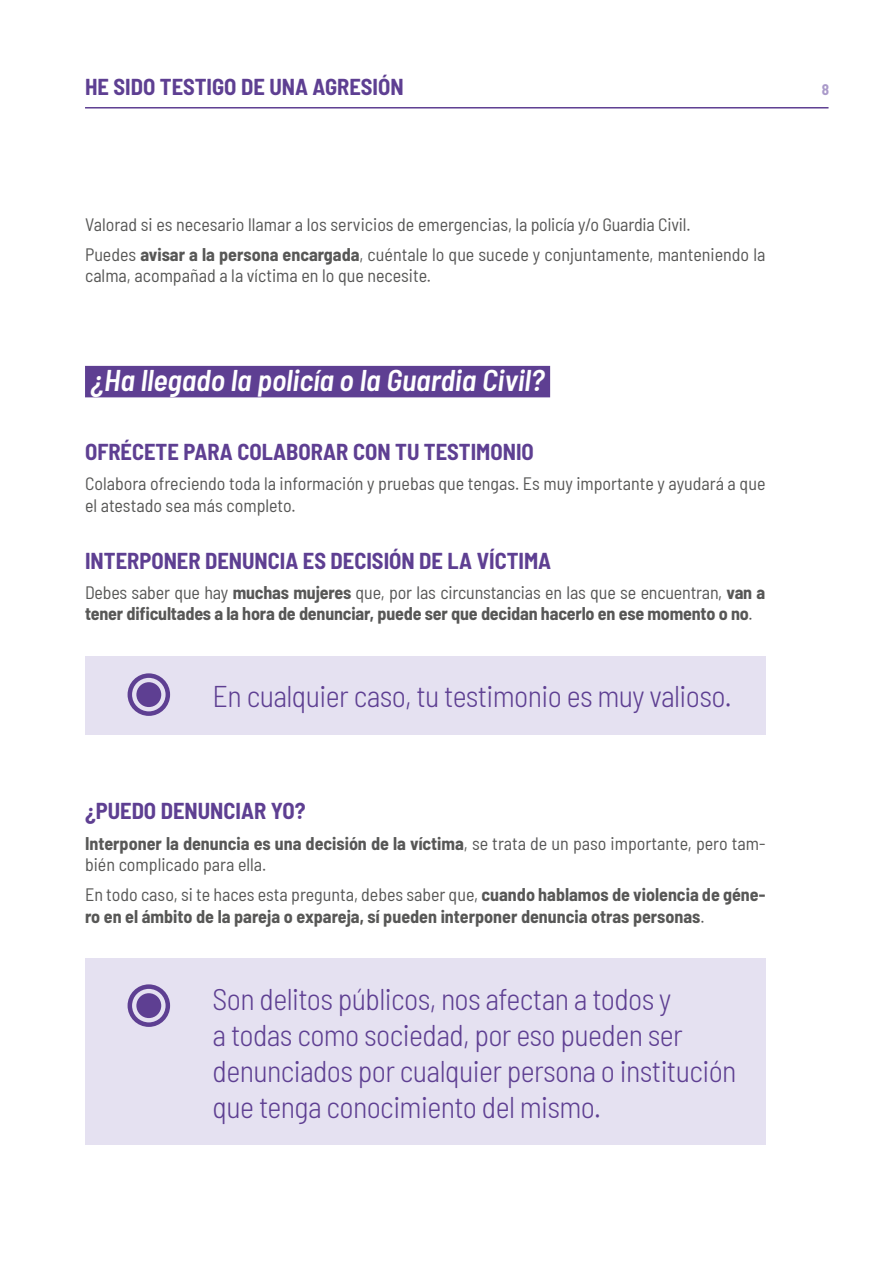
<style>
.page{position:relative;width:893px;height:1263px;background:#fff}
.page>*{position:absolute;margin:0;border:0;box-sizing:border-box;transform-origin:0 0}
.Destacado_fondo_1{font:300 semi-condensed 30px/36px "Barlow";letter-spacing:-.02em;color:#5e3f92}
._02_pregunta{font:italic 600 semi-condensed 30px "Barlow";color:#fff}
._03_LADILLO{font:700 semi-condensed 22.5px "Barlow";color:#5e3f92}
._00_txt{font:semi-condensed 18px/21.6px "Barlow";color:#575756}
._00_txt-2{font:700 semi-condensed 18px/21.6px "Barlow";letter-spacing:-.01em;color:#575756}
.t1{font:700 semi-condensed 15px "Barlow";color:#aa9aca}
.s1{font-weight:700}
.s2{font-weight:400}
</style>
<div class="page">
<hr style="left:85px;top:107px;width:743px;height:2px;background:#5e3f92">
<div style="left:85px;top:366px;width:465px;height:31px;background:#5e3f92"></div>
<div style="left:85px;top:656px;width:680px;height:79px;background:#e5e1f1"></div>
<div style="left:85px;top:959px;width:680px;height:186px;background:#e5e1f1"></div>
<div style="left:128px;top:673px;width:42px;height:43px;border:4px solid #5e3f92;border-radius:50%"></div>
<div style="left:136px;top:682px;width:25px;height:25px;background:#5e3f92;border-radius:50%"></div>
<div style="left:128px;top:984px;width:42px;height:43px;border:4px solid #5e3f92;border-radius:50%"></div>
<div style="left:136px;top:993px;width:25px;height:25px;background:#5e3f92;border-radius:50%"></div>
<p class="_03_LADILLO" style="left:85px;top:70px;width:320px">HE SIDO TESTIGO DE UNA AGRESIÓN</p>
<p class="t1" style="left:822px;top:79px;width:9px">8</p>
<p class="_00_txt" style="left:85px;top:212px;width:607px">Valorad si es necesario llamar a los servicios de emergencias, la policía y/o Guardia Civil.</p>
<p class="_00_txt" style="left:85px;top:242px;width:682px">Puedes <span class="s1">avisar a la persona encargada</span>, cuéntale lo que sucede y conjuntamente, manteniendo la calma, acompañad a la víctima en lo que necesite.</p>
<p class="_02_pregunta" style="left:91px;top:358px;width:455px">¿Ha llegado la policía o la Guardia Civil?</p>
<p class="_03_LADILLO" style="left:85px;top:436px;width:450px">OFRÉCETE PARA COLABORAR CON TU TESTIMONIO</p>
<p class="_00_txt" style="left:85px;top:472px;width:682px">Colabora ofreciendo toda la información y pruebas que tengas. Es muy importante y ayudará a que el atestado sea más completo.</p>
<p class="_03_LADILLO" style="left:85px;top:544px;width:468px">INTERPONER DENUNCIA ES DECISIÓN DE LA VÍCTIMA</p>
<p class="_00_txt-2" style="left:85px;top:580px;width:682px"><span class="s2">Debes saber que hay</span> muchas mujeres <span class="s2">que, por las circunstancias en las que se encuentran,</span> van a tener dificultades a la hora de denunciar, puede ser que decidan hacerlo en ese momento o no<span class="s2">.</span></p>
<p class="Destacado_fondo_1" style="left:213px;top:676px;width:521px">En cualquier caso, tu testimonio es muy valioso.</p>
<p class="_03_LADILLO" style="left:85px;top:795px;width:222px">¿PUEDO DENUNCIAR YO?</p>
<p class="_00_txt" style="left:85px;top:831px;width:682px"><span class="s1">Interponer la denuncia es una decisión de la víctima</span>, se trata de un paso importante, pero tam&shy;bién complicado para ella.</p>
<p class="_00_txt-2" style="left:85px;top:883px;width:682px"><span class="s2">En todo caso, si te haces esta pregunta, debes saber que,</span> cuando hablamos de violencia de géne&shy;ro en el ámbito de la pareja o expareja, sí pueden interponer denuncia otras personas<span class="s2">.</span></p>
<p class="Destacado_fondo_1" style="left:213px;top:979px;width:525px">Son delitos públicos, nos afectan a todos y<br>a todas como sociedad, por eso pueden ser denunciados por cualquier persona o institución que tenga conocimiento del mismo.</p>
</div>
